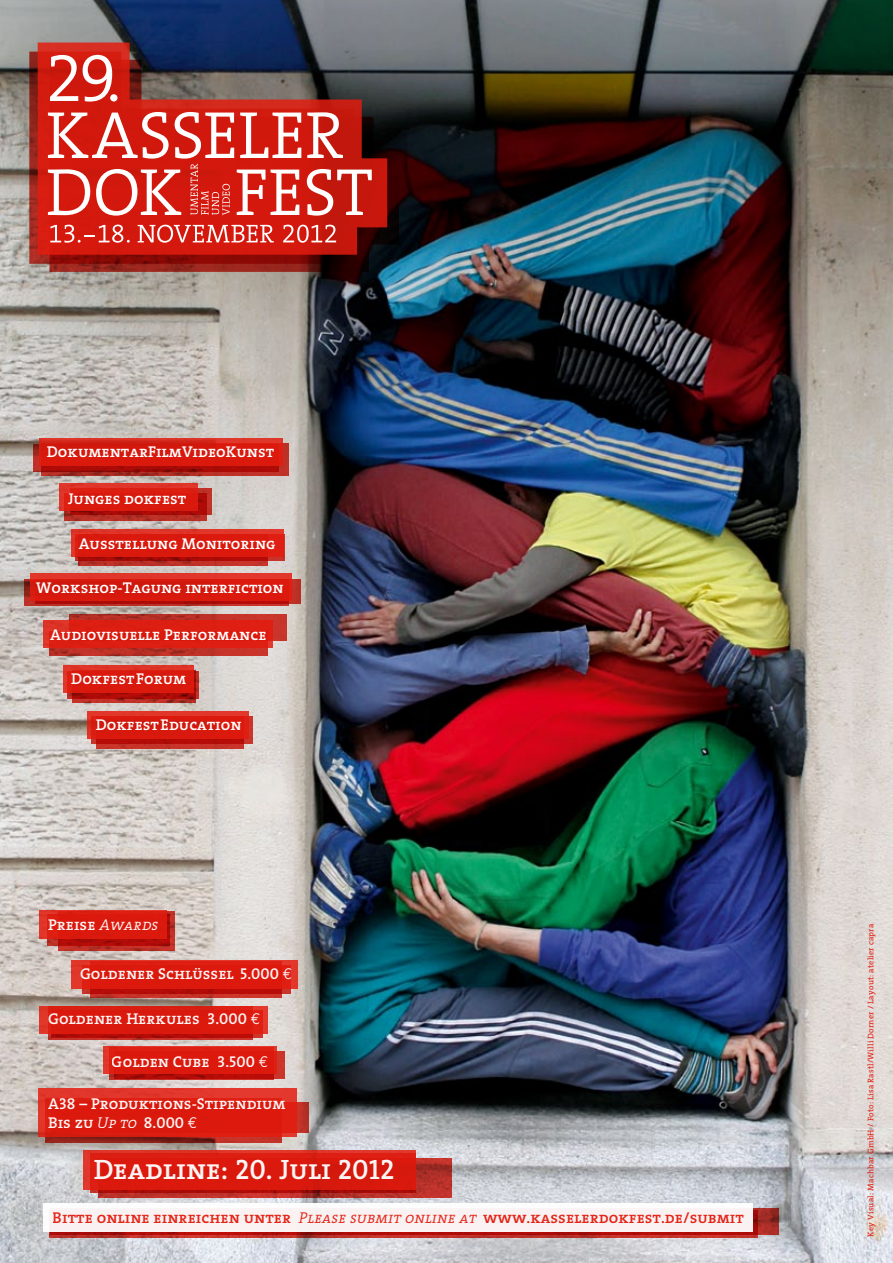
<style>
.page{position:relative;width:893px;height:1263px;background:#fff}
.page>*{position:absolute;margin:0;border:0;box-sizing:border-box;transform-origin:0 0}
.t1{font:28.2px "The Serif Semi Bold Caps";color:#fff}
._1{font:15.75px/18.3px "The Serif Semi Bold Caps";color:#fff}
.t2{font:15.75px "The Serif Semi Bold Caps";color:#e41c0f}
.t3{font:8.25px "The Serif";letter-spacing:.02em;color:#e41c0f}
.s1{font-family:"The Serif Semi Light Caps";font-style:italic}
.s2{font-family:"Euro Mono"}
</style>
<div class="page">
<img style="left:0;top:0;width:893px;height:1263px">
<svg style="left:753px;top:1208px;width:26px;height:26px"></svg>
<svg style="left:49px;top:1210px;width:709px;height:28px;background:#b61f19"></svg>
<div style="left:43px;top:1203px;width:710px;height:29px;background:#faf2f2"></div>
<svg style="left:98px;top:1158px;width:353px;height:40px;background:#b52d26"></svg>
<svg style="left:90px;top:1190px;width:325px;height:2px"></svg>
<svg style="left:297px;top:1102px;width:11px;height:31px"></svg>
<svg style="left:273px;top:1051px;width:12px;height:27px"></svg>
<svg style="left:47px;top:939px;width:11px;height:7px"></svg>
<svg style="left:41px;top:443px;width:248px;height:33px"></svg>
<svg style="left:79px;top:561px;width:189px;height:5px"></svg>
<svg style="left:24px;top:579px;width:264px;height:26px"></svg>
<svg style="left:70px;top:614px;width:217px;height:26px;background:#bc3026"></svg>
<svg style="left:64px;top:511px;width:143px;height:9px"></svg>
<svg style="left:67px;top:671px;width:132px;height:27px"></svg>
<svg style="left:91px;top:716px;width:162px;height:28px"></svg>
<svg style="left:45px;top:1137px;width:237px;height:5px"></svg>
<svg style="left:109px;top:1074px;width:164px;height:6px"></svg>
<svg style="left:90px;top:989px;width:192px;height:9px;background:#bc1d16"></svg>
<svg style="left:58px;top:910px;width:117px;height:40px;background:#b41c15"></svg>
<svg style="left:49px;top:1033px;width:204px;height:7px"></svg>
<svg style="left:33px;top:443px;width:246px;height:28px"></svg>
<svg style="left:75px;top:534px;width:210px;height:27px"></svg>
<svg style="left:36px;top:579px;width:265px;height:25px"></svg>
<svg style="left:49px;top:648px;width:218px;height:7px;background:#bb3026"></svg>
<svg style="left:70px;top:488px;width:142px;height:26px"></svg>
<svg style="left:72px;top:670px;width:124px;height:33px"></svg>
<svg style="left:97px;top:738px;width:147px;height:10px"></svg>
<svg style="left:50px;top:60px;width:349px;height:212px;background:#4f1e1c"></svg>
<svg style="left:29px;top:52px;width:350px;height:212px;background:#7e1510"></svg>
<svg style="left:84px;top:1150px;width:332px;height:40px;background:#da1c10"></svg>
<svg style="left:38px;top:1089px;width:259px;height:48px;background:#dd2014"></svg>
<div style="left:103px;top:1047px;width:173px;height:27px;background:#dd190d"></div>
<svg style="left:71px;top:960px;width:227px;height:29px;background:#dd1d11"></svg>
<svg style="left:39px;top:910px;width:128px;height:29px;background:#db1c10"></svg>
<div style="left:39px;top:1006px;width:229px;height:27px;background:#dc190d"></div>
<svg style="left:39px;top:438px;width:244px;height:28px;background:#d81c10"></svg>
<svg style="left:71px;top:529px;width:213px;height:27px;background:#db1f13"></svg>
<svg style="left:30px;top:573px;width:261px;height:28px;background:#d81f13"></svg>
<div style="left:43px;top:620px;width:230px;height:28px;background:#dc1e12"></div>
<svg style="left:59px;top:483px;width:139px;height:28px;background:#db2014"></svg>
<svg style="left:63px;top:665px;width:130px;height:28px;background:#db1e12"></svg>
<svg style="left:88px;top:711px;width:161px;height:27px;background:#d91e13"></svg>
<svg style="left:38px;top:43px;width:349px;height:212px;background:#892d2c"></svg>
<svg style="left:50px;top:55px;width:62px;height:47px"></svg>
<div style="left:110px;top:94px;width:8px;height:7px;background:#fff;border-radius:50%"></div>
<svg style="left:307px;top:112px;width:36px;height:46px"></svg>
<svg style="left:50px;top:225px;width:80px;height:18px"></svg>
<svg style="left:138px;top:225px;width:136px;height:18px"></svg>
<svg style="left:283px;top:225px;width:53px;height:18px"></svg>
<svg style="left:307px;top:169px;width:65px;height:47px"></svg>
<svg style="left:48px;top:112px;width:253px;height:104px"></svg>
<p class="_1" style="left:47px;top:442px;width:229px">DokumentarFilmVideoKunst</p>
<p class="_1" style="left:68px;top:489px;width:120px">Junges dokfest</p>
<p class="_1" style="left:79px;top:534px;width:198px">Ausstellung Monitoring</p>
<p class="_1" style="left:36px;top:579px;width:249px">Workshop-Tagung interfiction</p>
<p class="_1" style="left:50px;top:625px;width:218px">Audiovisuelle Performance</p>
<p class="_1" style="left:71px;top:669px;width:117px">DokfestForum</p>
<p class="_1" style="left:96px;top:715px;width:147px">DokfestEducation</p>
<p class="_1" style="left:48px;top:915px;width:112px">Preise <span class="s1">Awards</span></p>
<p class="_1" style="left:80px;top:964px;width:214px">Goldener Schlüssel 5.000 <span class="s2">1</span></p>
<p class="_1" style="left:48px;top:1009px;width:213px">Goldener Herkules 3.000 <span class="s2">1</span></p>
<p class="_1" style="left:112px;top:1052px;width:158px">Golden Cube 3.500 <span class="s2">1</span></p>
<p class="_1" style="left:48px;top:1094px;width:239px">A38 – Produktions-Stipendium<br>Bis zu <span class="s1">Up to</span> 8.000 <span class="s2">1</span></p>
<h1 class="t1" style="left:93px;top:1146px;width:303px">Deadline: 20. Juli 2012</h1>
<p class="t2" style="left:53px;top:1205px;width:693px">Bitte online einreichen unter <span class="s1">Please submit online at</span> www.kasselerdokfest.de/submit</p>
<p class="t3" style="left:864px;top:1237px;width:315px;rotate:-90deg">Key Visual: Machbar GmbH / Foto: Lisa Rastl/Willi Dorner / Layout: atelier capra</p>
</div>
